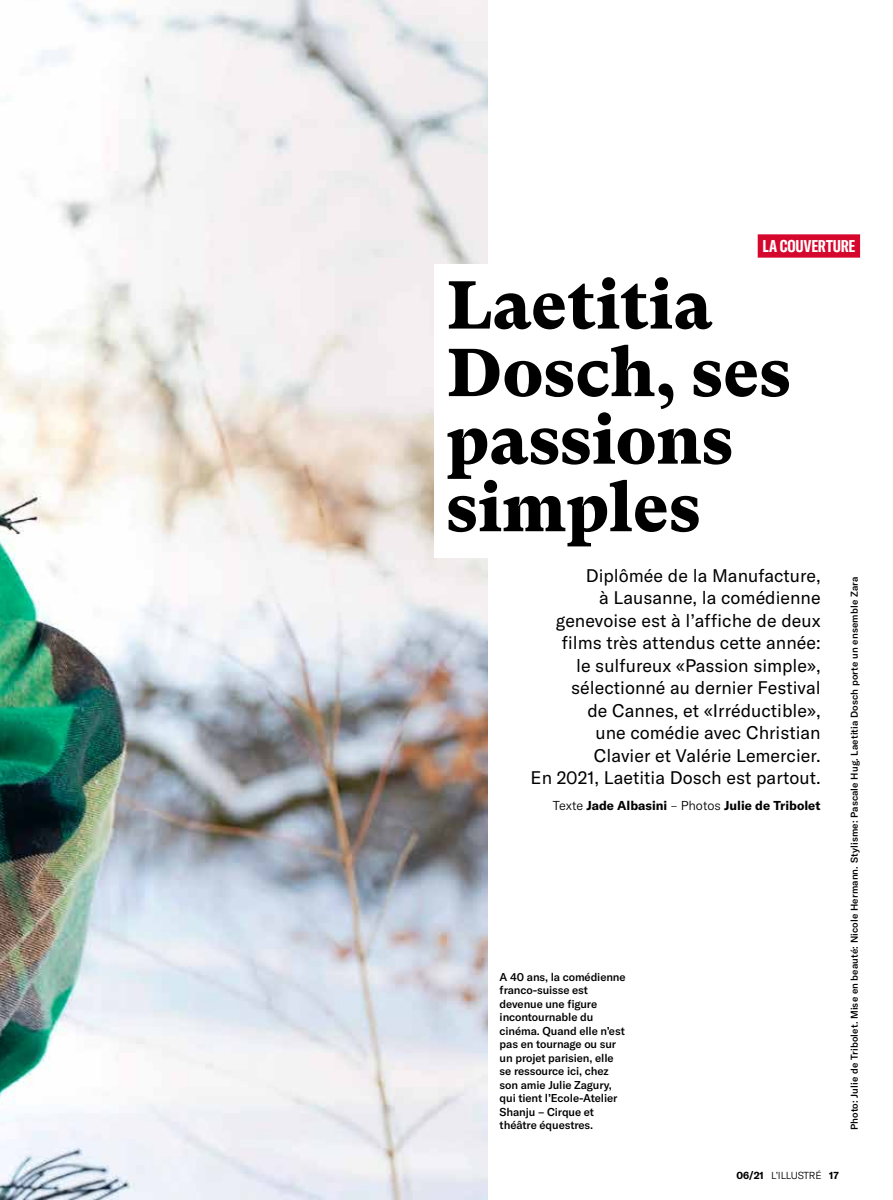
<style>
.page{position:relative;width:893px;height:1200px;background:#fff}
.page>*{position:absolute;margin:0;border:0;box-sizing:border-box;transform-origin:0 0}
.t1{font:900 67.5px/67.5px "GT Super Text";color:#000}
.t2{font:18px/22.5px "GT America";color:#000;text-align:right}
.t3{font:700 extra-condensed 16.8px "GT America";letter-spacing:-.005em;color:#fff}
.t4{font:700 12.75px "GT America";color:#000}
.t5{font:500 11.25px/13.5px "GT America";letter-spacing:-.01em;color:#000}
.t6{font:300 10.05px "GT America";letter-spacing:-.02em;color:#000}
.t7{font:500 9.75px "GT America";letter-spacing:.01em;color:#000}
.s1{font-weight:300}
.s2{font-weight:700}
</style>
<div class="page">
<img style="left:0;top:0;width:487px;height:1199px">
<div style="left:434px;top:264px;width:387px;height:293px;background:#fff"></div>
<div style="left:758px;top:234px;width:102px;height:23px;background:#d5072d"></div>
<p class="t3" style="left:763px;top:236px;width:94px">LA COUVERTURE</p>
<h1 class="t1" style="left:446px;top:272px;width:346px">Laetitia<br>Dosch, ses passions simples</h1>
<p class="t2" style="left:531px;top:564px;width:292px">Diplômée de la Manufacture,<br>à Lausanne, la comédienne genevoise est à l’affiche de deux films très attendus cette année:<br>le sulfureux «Passion simple», sélectionné au dernier Festival<br>de Cannes, et «Irréductible»,<br>une comédie avec Christian<br>Clavier et Valérie Lemercier.<br>En 2021, Laetitia Dosch est partout.</p>
<p class="t4" style="left:553px;top:797px;width:269px"><span class="s1">Texte</span> Jade Albasini <span class="s1">– Photos</span> Julie de Tribolet</p>
<p class="t5" style="left:500px;top:969px;width:128px">A 40 ans, la comédienne franco-suisse est devenue une figure incontournable du cinéma. Quand elle n’est pas en tournage ou sur un projet parisien, elle se ressource ici, chez son amie Julie Zagury, qui tient l’Ecole-Atelier<br>Shanju – Cirque et théâtre équestres.</p>
<p class="t7" style="left:849px;top:1129px;width:554px;rotate:-90deg">Photo: Julie de Tribolet. Mise en beauté: Nicole Hermann. Stylisme: Pascale Hug. Laetitia Dosch porte un ensemble Zara</p>
<p class="t6" style="left:737px;top:1169px;width:104px"><span class="s2">06/21</span> L’ILLUSTRÉ <span class="s2">17</span></p>
</div>
